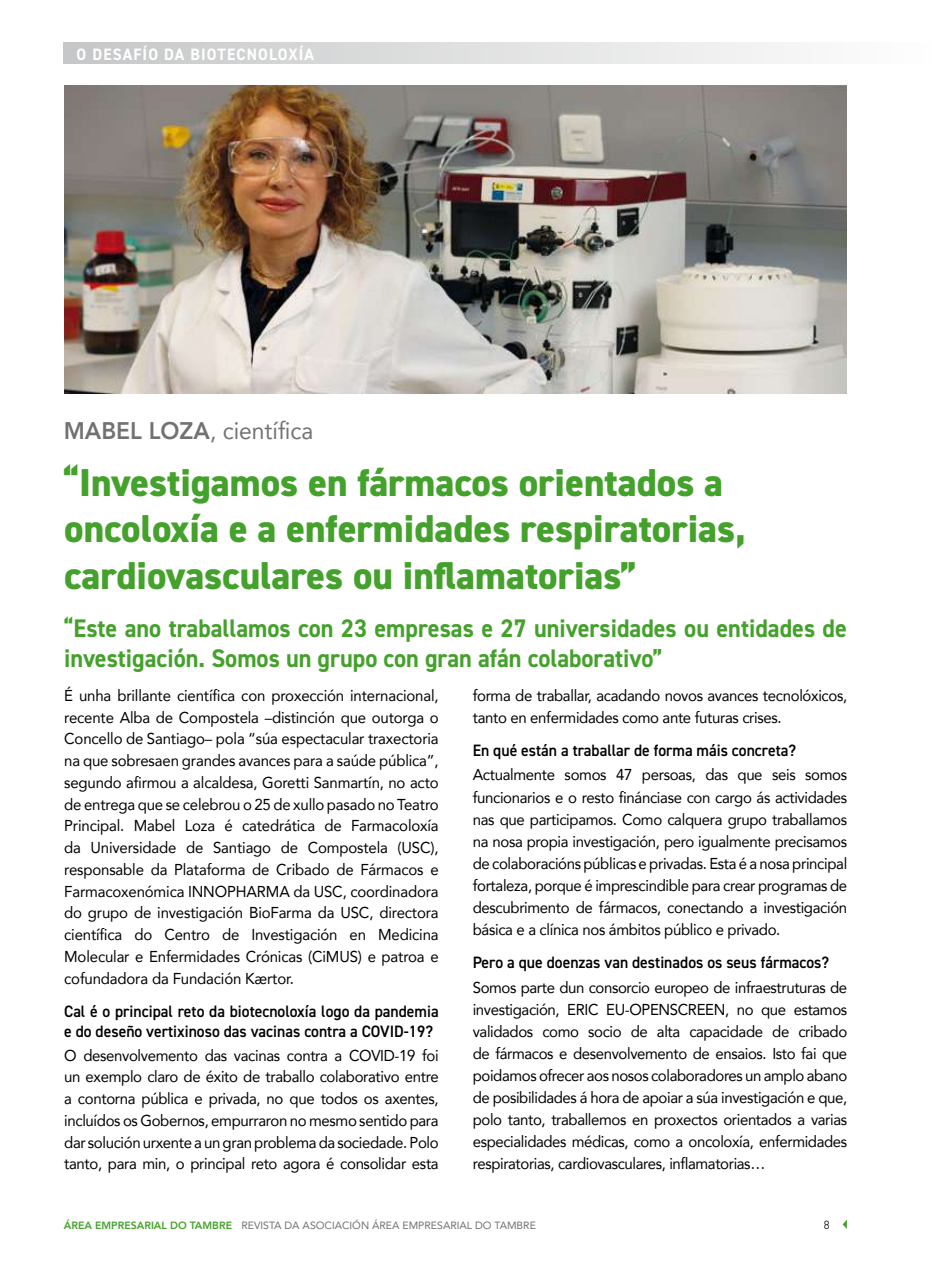
<style>
.page{position:relative;width:932px;height:1263px;background:#fff}
.page>*{position:absolute;margin:0;border:0;box-sizing:border-box;transform-origin:0 0}
.t1{font:800 39px/46.5px "DIN2014";color:#44a12b}
.t2{font:700 25.5px/30.6px "DIN2014";color:#44a12b;scale:.95 1}
.t3{font:24px "Avenir";color:#707172;scale:.95 1}
.t4{font:600 16.5px/20.2px "DIN2014";color:#000;scale:.95 1}
.t5{font:700 16.5px "DIN2014";letter-spacing:.07em;color:#fff;scale:.95 1}
.t6{font:15.75px/21.8px "Avenir";letter-spacing:-.02em;color:#000;text-align:justify;scale:.95 1}
.t7{font:300 12px "DIN2014";color:#000}
.t8{font:10.5px "Avenir";color:#707172}
.s1{font-weight:800}
.s2{font-weight:800;color:#44a12b}
</style>
<div class="page">
<div style="left:64px;top:43px;width:867px;height:21px;background:linear-gradient(to right,#c5c6c7,#fefefe)"></div>
<svg style="left:842px;top:1220px;width:4px;height:8px"></svg>
<img style="left:64px;top:85px;width:782px;height:308px">
<p class="t5" style="left:77px;top:43px;width:251px">O DESAFÍO DA BIOTECNOLOXÍA</p>
<h3 class="t3" style="left:64px;top:411px;width:264px"><span class="s1">MABEL LOZA</span>, científica</h3>
<h1 class="t1" style="left:64px;top:459px;width:683px">“Investigamos en fármacos orientados a oncoloxía e a enfermidades respiratorias, cardiovasculares ou inflamatorias”</h1>
<h2 class="t2" style="left:64px;top:612px;width:825px">“Este ano traballamos con 23 empresas e 27 universidades ou entidades de investigación. Somos un grupo con gran afán colaborativo”</h2>
<p class="t6" style="left:64px;top:684px;width:395px">É unha brillante científica con proxección internacional, recente Alba de Compostela –distinción que outorga o Concello de Santiago– pola “súa espectacular traxectoria na que sobresaen grandes avances para a saúde pública”, segundo afirmou a alcaldesa, Goretti Sanmartín, no acto de entrega que se celebrou o 25 de xullo pasado no Teatro Principal. Mabel Loza é catedrática de Farmacoloxía da Universidade de Santiago de Compostela (USC), responsable da Plataforma de Cribado de Fármacos e Farmacoxenómica INNOPHARMA da USC, coordinadora do grupo de investigación BioFarma da USC, directora científica do Centro de Investigación en Medicina Molecular e Enfermidades Crónicas (CiMUS) e patroa e cofundadora da Fundación Kærtor.</p>
<p class="t4" style="left:64px;top:1000px;width:395px">Cal é o principal reto da biotecnoloxía logo da pandemia e do deseño vertixinoso das vacinas contra a COVID-19?</p>
<p class="t6" style="left:64px;top:1044px;width:395px">O desenvolvemento das vacinas contra a COVID-19 foi un exemplo claro de éxito de traballo colaborativo entre a contorna pública e privada, no que todos os axentes, incluídos os Gobernos, empurraron no mesmo sentido para dar solución urxente a un gran problema da sociedade. Polo tanto, para min, o principal reto agora é consolidar esta</p>
<p class="t6" style="left:472px;top:684px;width:395px">forma de traballar, acadando novos avances tecnolóxicos, tanto en enfermidades como ante futuras crises.</p>
<p class="t4" style="left:472px;top:740px;width:342px">En qué están a traballar de forma máis concreta?</p>
<p class="t6" style="left:472px;top:763px;width:395px">Actualmente somos 47 persoas, das que seis somos funcionarios e o resto finánciase con cargo ás actividades nas que participamos. Como calquera grupo traballamos na nosa propia investigación, pero igualmente precisamos de colaboracións públicas e privadas. Esta é a nosa principal fortaleza, porque é imprescindible para crear programas de descubrimento de fármacos, conectando a investigación básica e a clínica nos ámbitos público e privado.</p>
<p class="t4" style="left:472px;top:952px;width:376px">Pero a que doenzas van destinados os seus fármacos?</p>
<p class="t6" style="left:472px;top:976px;width:395px">Somos parte dun consorcio europeo de infraestruturas de investigación, ERIC EU-OPENSCREEN, no que estamos validados como socio de alta capacidade de cribado de fármacos e desenvolvemento de ensaios. Isto fai que poidamos ofrecer aos nosos colaboradores un amplo abano de posibilidades á hora de apoiar a súa investigación e que, polo tanto, traballemos en proxectos orientados a varias especialidades médicas, como a oncoloxía, enfermidades respiratorias, cardiovasculares, inflamatorias…</p>
<p class="t8" style="left:64px;top:1217px;width:473px"><span class="s2">ÁREA EMPRESARIAL DO TAMBRE</span> REVISTA DA ASOCIACIÓN ÁREA EMPRESARIAL DO TAMBRE</p>
<p class="t7" style="left:823px;top:1217px;width:7px">8</p>
</div>
